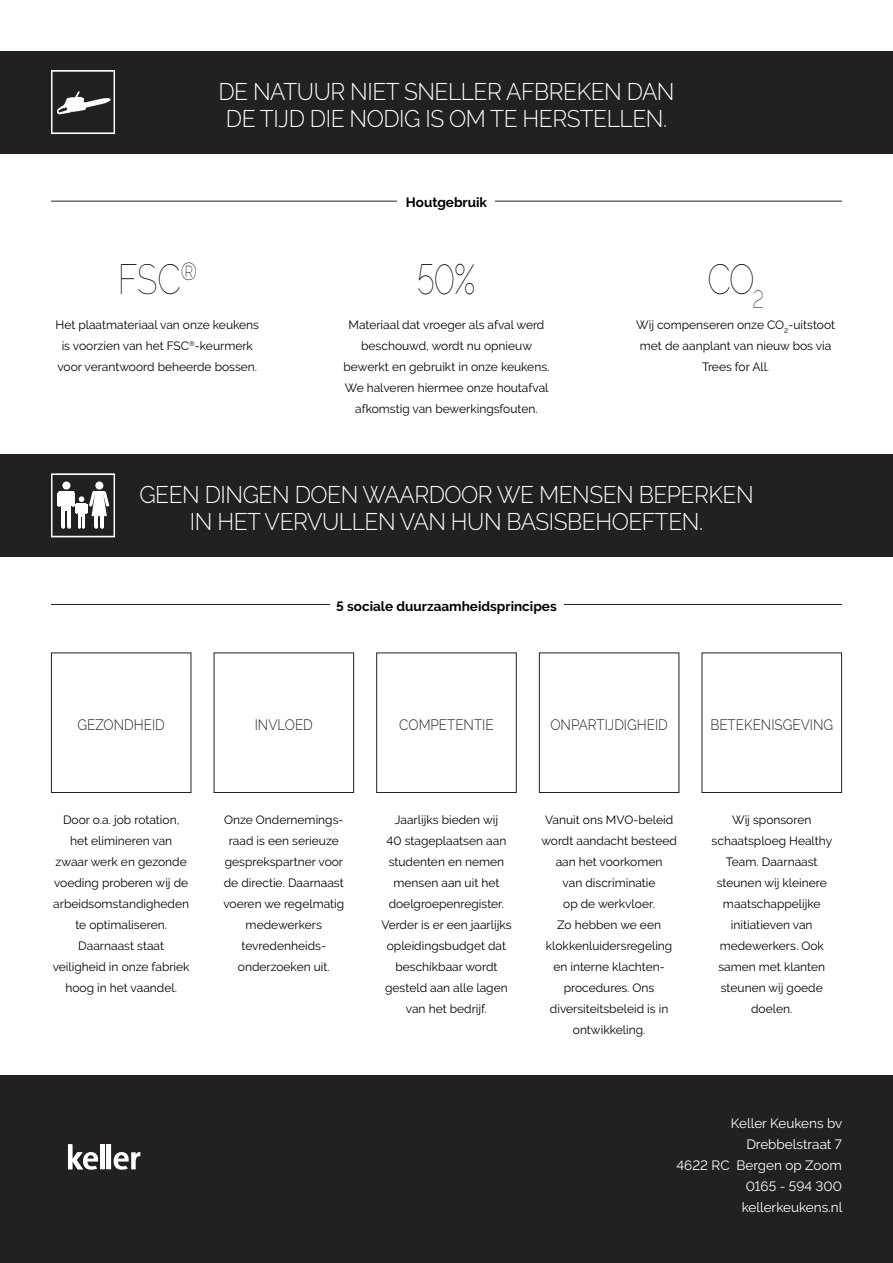
<style>
.page{position:relative;width:893px;height:1263px;background:#fff}
.page>*{position:absolute;margin:0;border:0;box-sizing:border-box;transform-origin:0 0}
.t1{font:100 42px "Raleway";letter-spacing:-.03em;color:#000;scale:.8 1}
.t2{font:100 42px "Raleway";letter-spacing:-.03em;color:#000;scale:.76 1}
.t3{font:300 24px/27px "Raleway";letter-spacing:-.02em;color:#fff;text-align:center;scale:.95 1}
.t4{font:300 15px "Raleway";color:#232120;scale:.9 1}
.t5{font:13.5px/21px "Raleway";color:#fff;text-align:right}
.t6{font:700 13.5px "Raleway";color:#000}
.t7{font:12px/21px "Raleway";color:#000;text-align:center}
</style>
<div class="page">
<hr style="left:51px;top:201px;width:791px;height:1px;background:#232120">
<div style="left:398px;top:195px;width:97px;height:12px;background:#fff"></div>
<div style="left:0;top:1076px;width:893px;height:187px;background:#232120"></div>
<div style="left:702px;top:652px;width:140px;height:141px;border:1px solid #232120"></div>
<div style="left:539px;top:652px;width:140px;height:141px;border:1px solid #232120"></div>
<div style="left:376px;top:652px;width:141px;height:141px;border:1px solid #232120"></div>
<div style="left:214px;top:652px;width:140px;height:141px;border:1px solid #232120"></div>
<div style="left:51px;top:652px;width:140px;height:141px;border:1px solid #232120"></div>
<hr style="left:51px;top:604px;width:791px;height:1px;background:#232120">
<div style="left:330px;top:598px;width:233px;height:13px;background:#fff"></div>
<div style="left:0;top:454px;width:893px;height:102px;background:#232120"></div>
<svg style="left:68px;top:1144px;width:72px;height:26px"></svg>
<svg style="left:51px;top:473px;width:64px;height:64px"></svg>
<div style="left:0;top:51px;width:893px;height:102px;background:#232120"></div>
<svg style="left:51px;top:70px;width:64px;height:64px"></svg>
<h2 class="t3" style="left:218px;top:78px;width:482px">DE NATUUR NIET SNELLER AFBREKEN DAN<br>DE TIJD DIE NODIG IS OM TE HERSTELLEN.</h2>
<h1 class="t1" style="left:118px;top:255px;width:100px">FSC<sup>®</sup></h1>
<p class="t7" style="left:56px;top:314px;width:205px">Het plaatmateriaal van onze keukens is voorzien van het FSC<sup>®</sup>-keurmerk voor verantwoord beheerde bossen.</p>
<p class="t6" style="left:406px;top:195px;width:83px">Houtgebruik</p>
<h1 class="t2" style="left:417px;top:255px;width:78px">50%</h1>
<p class="t7" style="left:344px;top:314px;width:207px">Materiaal dat vroeger als afval werd beschouwd, wordt nu opnieuw bewerkt en gebruikt in onze keukens.<br>We halveren hiermee onze houtafval afkomstig van bewerkingsfouten.</p>
<h1 class="t1" style="left:707px;top:255px;width:72px">CO<sub>2</sub></h1>
<p class="t7" style="left:636px;top:314px;width:200px">Wij compenseren onze CO<sub>2</sub>-uitstoot met de aanplant van nieuw bos via<br>Trees for All.</p>
<h2 class="t3" style="left:139px;top:481px;width:648px">GEEN DINGEN DOEN WAARDOOR WE MENSEN BEPERKEN<br>IN HET VERVULLEN VAN HUN BASISBEHOEFTEN.</h2>
<p class="t6" style="left:336px;top:598px;width:222px">5 sociale duurzaamheidsprincipes</p>
<p class="t4" style="left:78px;top:716px;width:99px">GEZONDHEID</p>
<p class="t4" style="left:255px;top:716px;width:66px">INVLOED</p>
<p class="t4" style="left:399px;top:716px;width:106px">COMPETENTIE</p>
<p class="t4" style="left:550px;top:716px;width:132px">ONPARTIJDIGHEID</p>
<p class="t4" style="left:710px;top:716px;width:138px">BETEKENISGEVING</p>
<p class="t7" style="left:53px;top:809px;width:139px">Door o.a. job rotation, het elimineren van zwaar werk en gezonde voeding proberen wij de arbeidsomstandigheden te optimaliseren.<br>Daarnaast staat veiligheid in onze fabriek hoog in het vaandel.</p>
<p class="t7" style="left:223px;top:809px;width:122px">Onze Ondernemings&shy;raad is een serieuze gesprekspartner voor de directie. Daarnaast voeren we regelmatig medewerkers tevredenheids&shy;onderzoeken uit.</p>
<p class="t7" style="left:381px;top:809px;width:132px">Jaarlijks bieden wij<br>40 stageplaatsen aan studenten en nemen mensen aan uit het doelgroepenregister.<br>Verder is er een jaarlijks opleidingsbudget dat beschikbaar wordt gesteld aan alle lagen van het bedrijf.</p>
<p class="t7" style="left:541px;top:809px;width:137px">Vanuit ons MVO-beleid wordt aandacht besteed aan het voorkomen<br>van discriminatie<br>op de werkvloer.<br>Zo hebben we een klokkenluidersregeling en interne klachten&shy;procedures. Ons diversiteitsbeleid is in ontwikkeling.</p>
<p class="t7" style="left:712px;top:809px;width:122px">Wij sponsoren schaatsploeg Healthy<br>Team. Daarnaast steunen wij kleinere maatschappelijke initiatieven van medewerkers. Ook samen met klanten steunen wij goede doelen.</p>
<p class="t5" style="left:677px;top:1113px;width:167px">Keller Keukens bv<br>Drebbelstraat 7<br>4622 RC Bergen op Zoom<br>0165 - 594 300 kellerkeukens.nl</p>
</div>
